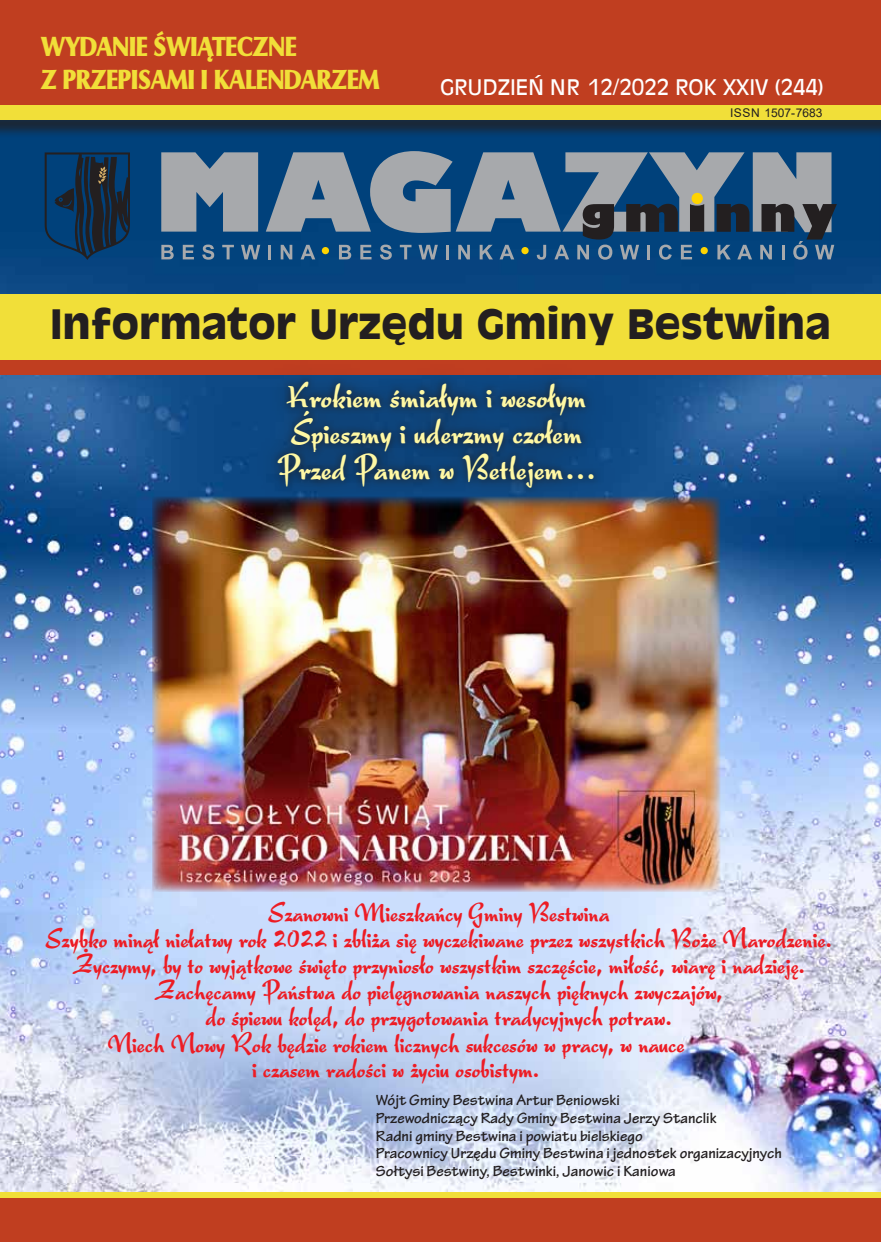
<style>
.page{position:relative;width:881px;height:1242px;background:#fff}
.page>*{position:absolute;margin:0;border:0;box-sizing:border-box;transform-origin:0 0}
.t1{font:700 39.6px "Antique Olive";color:#231f20}
.t2{font:33px/36px "Bravus EFN";letter-spacing:.01em;color:#fff8a4;text-align:center}
.t3{font:25.5px/25.8px "Bravus EFN";letter-spacing:.005em;color:#ed1c24;text-align:center}
.t4{font:25.5px/33px "Chapter EFN";color:#f1df39;scale:.9 1}
.t5{font:21px "Antique Olive";color:#fff}
.t6{font:700 15.75px/17.5px "Tekton Pro";color:#231f20}
.t7{font:12px "Arial";color:#231f20}
</style>
<div class="page">
<img style="left:0;top:139px;width:880px;height:1053px">
<div style="left:0;top:294px;width:880px;height:76px;background:#f1df39"></div>
<div style="left:0;top:0;width:880px;height:105px;background:#c03e20"></div>
<div style="left:0;top:108px;width:880px;height:31px;background:#231f20;opacity:.75"></div>
<div style="left:0;top:105px;width:880px;height:15px;background:#f1df39"></div>
<div style="left:0;top:1196px;width:880px;height:46px;background:#c03e20"></div>
<div style="left:0;top:1192px;width:880px;height:5px;background:#f1df39"></div>
<div style="left:0;top:360px;width:880px;height:14px;background:#c03e20"></div>
<svg style="left:161px;top:245px;width:13px;height:14px"></svg>
<svg style="left:183px;top:245px;width:11px;height:14px"></svg>
<svg style="left:202px;top:244px;width:12px;height:16px"></svg>
<svg style="left:222px;top:245px;width:12px;height:14px"></svg>
<svg style="left:241px;top:245px;width:19px;height:14px"></svg>
<svg style="left:161px;top:152px;width:97px;height:80px;background:#8d99a4"></svg>
<svg style="left:266px;top:151px;width:570px;height:109px;background:#57738c"></svg>
<svg style="left:45px;top:152px;width:85px;height:108px;background:#113253"></svg>
<img style="left:152px;top:496px;width:568px;height:395px">
<div style="left:256px;top:360px;width:359px;height:148px;background:#231f20;opacity:.75"></div>
<p class="t4" style="left:41px;top:30px;width:377px">WYDANIE ŚWIĄTECZNE<br>Z PRZEPISAMI I KALENDARZEM</p>
<p class="t5" style="left:440px;top:73px;width:385px">GRUDZIEŃ NR 12/2022 ROK XXIV (244)</p>
<p class="t7" style="left:729px;top:104px;width:94px">ISSN 1507-7683</p>
<h1 class="t1" style="left:50px;top:298px;width:781px">Informator Urzędu Gminy Bestwina</h1>
<p class="t2" style="left:277px;top:377px;width:319px">Krokiem śmiałym i wesołym<br>Śpieszmy i uderzmy czołem<br>Przed Panem w Betlejem…</p>
<p class="t3" style="left:46px;top:899px;width:787px">Szanowni Mieszkańcy Gminy Bestwina<br>Szybko minął niełatwy rok 2022 i zbliża się wyczekiwane przez wszystkich Boże Narodzenie.<br>Życzymy, by to wyjątkowe święto przyniosło wszystkim szczęście, miłość, wiarę i nadzieję.<br>Zachęcamy Państwa do pielęgnowania naszych pięknych zwyczajów,<br>do śpiewu kolęd, do przygotowania tradycyjnych potraw.</p>
<p class="t3" style="left:107px;top:1029px;width:578px">Niech Nowy Rok będzie rokiem licznych sukcesów w pracy, w nauce i czasem radości w życiu osobistym.</p>
<p class="t6" style="left:376px;top:1092px;width:407px">Wójt Gminy Bestwina Artur Beniowski<br>Przewodniczący Rady Gminy Bestwina Jerzy Stanclik<br>Radni gminy Bestwina i powiatu bielskiego<br>Pracownicy Urzędu Gminy Bestwina i jednostek organizacyjnych Sołtysi Bestwiny, Bestwinki, Janowic i Kaniowa</p>
</div>
